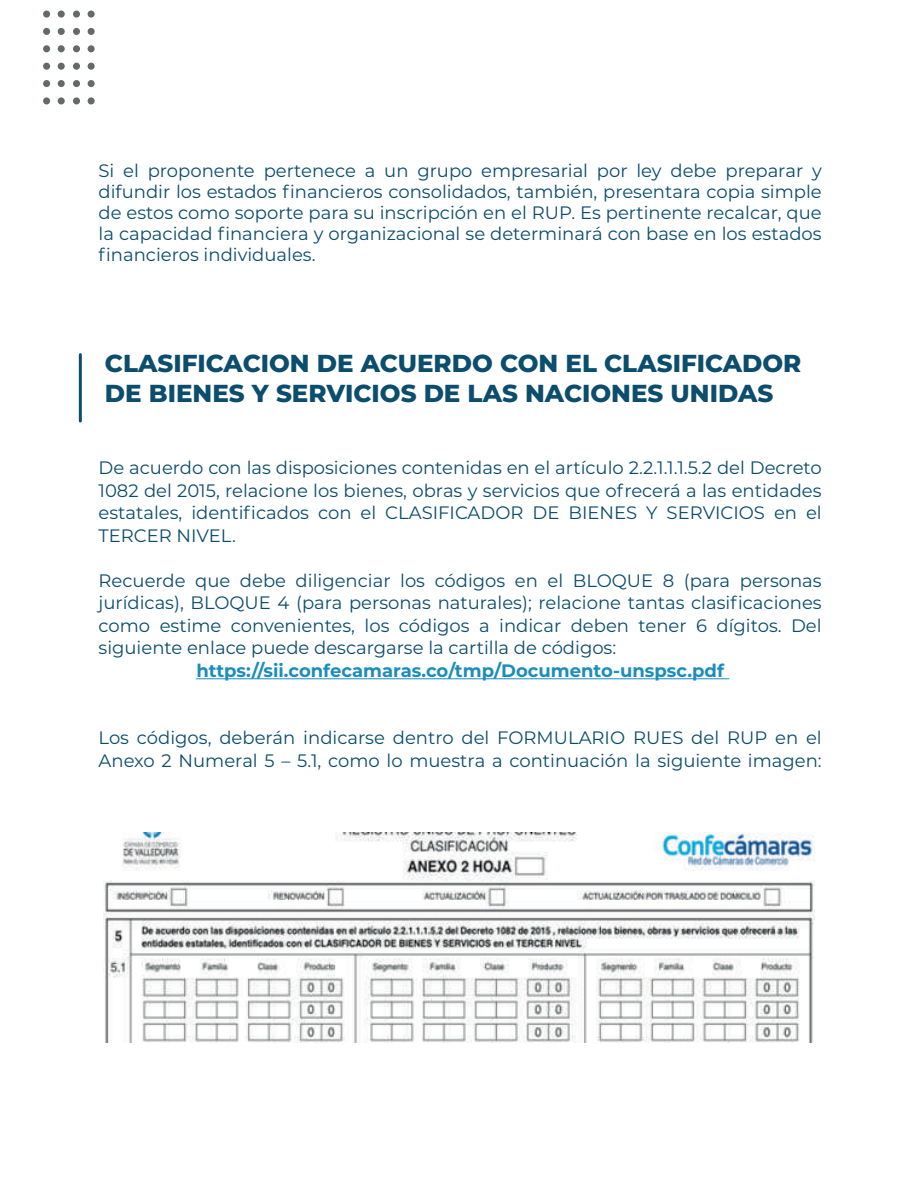
<style>
.page{position:relative;width:918px;height:1188px;background:#fff}
.page>*{position:absolute;margin:0;border:0;box-sizing:border-box;transform-origin:0 0}
.t1{font:800 24.6px/29.5px "Montserrat";color:#0b4d6d}
.t2{font:18px/22.5px "Montserrat";color:#0b4d6d;text-align:justify}
.t3{font:700 18px "Montserrat";color:#1a8dbf}
</style>
<div class="page">
<div style="left:43px;top:11px;width:7px;height:7px;background:#66696a;border-radius:50%"></div>
<div style="left:43px;top:28px;width:7px;height:7px;background:#66696a;border-radius:50%"></div>
<div style="left:43px;top:45px;width:7px;height:7px;background:#66696a;border-radius:50%"></div>
<div style="left:43px;top:63px;width:7px;height:7px;background:#66696a;border-radius:50%"></div>
<div style="left:43px;top:80px;width:7px;height:7px;background:#66696a;border-radius:50%"></div>
<div style="left:43px;top:97px;width:7px;height:7px;background:#66696a;border-radius:50%"></div>
<div style="left:58px;top:11px;width:7px;height:7px;background:#66696a;border-radius:50%"></div>
<div style="left:58px;top:28px;width:7px;height:7px;background:#66696a;border-radius:50%"></div>
<div style="left:58px;top:45px;width:7px;height:7px;background:#66696a;border-radius:50%"></div>
<div style="left:58px;top:63px;width:7px;height:7px;background:#66696a;border-radius:50%"></div>
<div style="left:58px;top:80px;width:7px;height:7px;background:#66696a;border-radius:50%"></div>
<div style="left:58px;top:97px;width:7px;height:7px;background:#66696a;border-radius:50%"></div>
<div style="left:73px;top:11px;width:7px;height:7px;background:#66696a;border-radius:50%"></div>
<div style="left:73px;top:28px;width:7px;height:7px;background:#66696a;border-radius:50%"></div>
<div style="left:73px;top:45px;width:7px;height:7px;background:#66696a;border-radius:50%"></div>
<div style="left:73px;top:63px;width:7px;height:7px;background:#66696a;border-radius:50%"></div>
<div style="left:73px;top:80px;width:7px;height:7px;background:#66696a;border-radius:50%"></div>
<div style="left:73px;top:97px;width:7px;height:7px;background:#66696a;border-radius:50%"></div>
<div style="left:88px;top:11px;width:7px;height:7px;background:#66696a;border-radius:50%"></div>
<div style="left:88px;top:28px;width:7px;height:7px;background:#66696a;border-radius:50%"></div>
<div style="left:88px;top:45px;width:7px;height:7px;background:#66696a;border-radius:50%"></div>
<div style="left:88px;top:63px;width:7px;height:7px;background:#66696a;border-radius:50%"></div>
<div style="left:88px;top:80px;width:7px;height:7px;background:#66696a;border-radius:50%"></div>
<div style="left:88px;top:97px;width:7px;height:7px;background:#66696a;border-radius:50%"></div>
<hr style="left:79px;top:355px;width:3px;height:66px;background:#0b4d6d">
<hr style="left:196px;top:678px;width:533px;height:1px;background:#1a8dbf">
<img style="left:103px;top:832px;width:712px;height:210px">
<p class="t2" style="left:99px;top:159px;width:725px;line-height:21px">Si el proponente pertenece a un grupo empresarial por ley debe preparar y difundir los estados financieros consolidados, también, presentara copia simple de estos como soporte para su inscripción en el RUP. Es pertinente recalcar, que la capacidad financiera y organizacional se determinará con base en los estados financieros individuales.</p>
<h1 class="t1" style="left:105px;top:348px;width:698px">CLASIFICACION DE ACUERDO CON EL CLASIFICADOR<br>DE BIENES Y SERVICIOS DE LAS NACIONES UNIDAS</h1>
<p class="t2" style="left:99px;top:456px;width:725px">De acuerdo con las disposiciones contenidas en el artículo 2.2.1.1.1.5.2 del Decreto 1082 del 2015, relacione los bienes, obras y servicios que ofrecerá a las entidades estatales, identificados con el CLASIFICADOR DE BIENES Y SERVICIOS en el TERCER NIVEL.</p>
<p class="t2" style="left:99px;top:569px;width:725px">Recuerde que debe diligenciar los códigos en el BLOQUE 8 (para personas jurídicas), BLOQUE 4 (para personas naturales); relacione tantas clasificaciones como estime convenientes, los códigos a indicar deben tener 6 dígitos. Del siguiente enlace puede descargarse la cartilla de códigos:</p>
<p class="t3" style="left:196px;top:658px;width:529px">https://sii.confecamaras.co/tmp/Documento-unspsc.pdf</p>
<p class="t2" style="left:99px;top:726px;width:725px">Los códigos, deberán indicarse dentro del FORMULARIO RUES del RUP en el<br>Anexo 2 Numeral 5 – 5.1, como lo muestra a continuación la siguiente imagen:</p>
</div>
